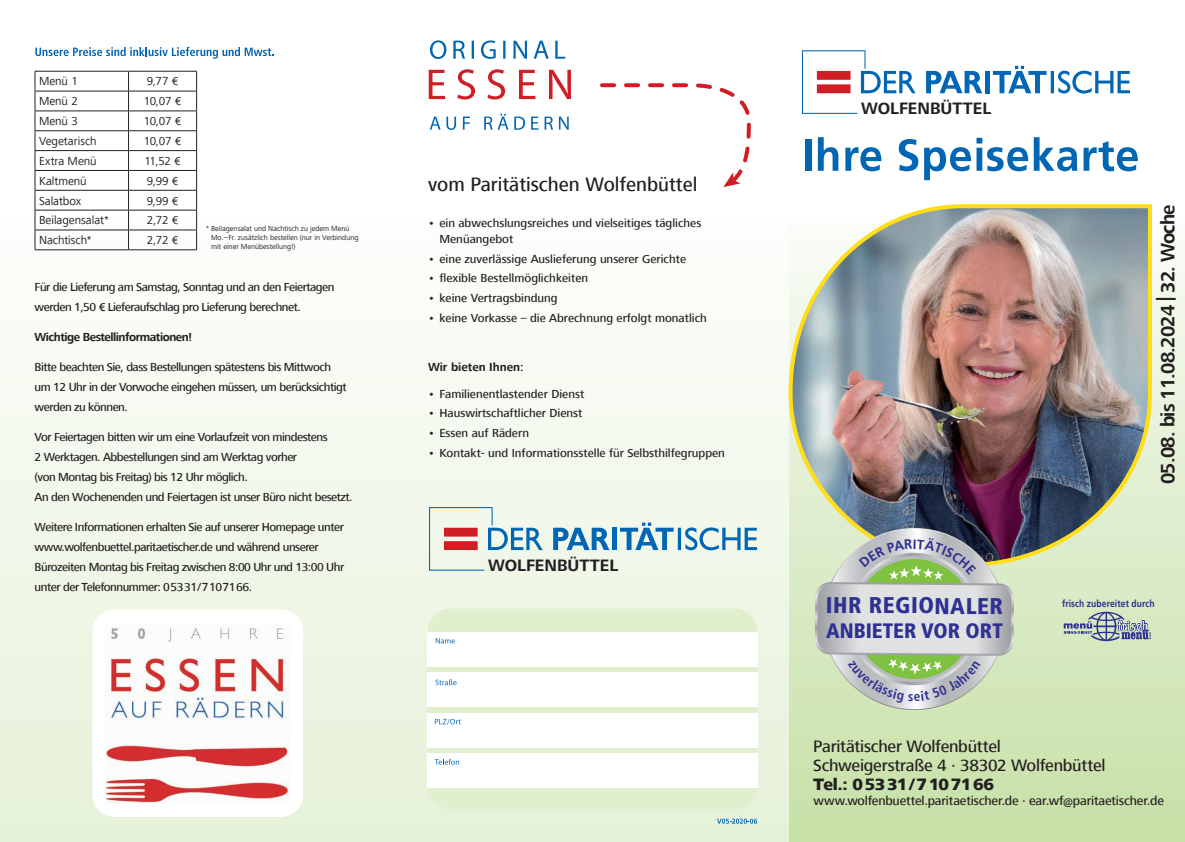
<style>
.page{position:relative;width:1185px;height:842px;background:#fff}
.page>*{position:absolute;margin:0;border:0;box-sizing:border-box;transform-origin:0 0}
.t1{font:900 condensed 22.8px "Frutiger LT Pro";letter-spacing:.015em;color:#2e3092}
.t2{font:900 condensed 20.9px "Frutiger LT Pro";color:#2e3092}
.t3{font:500 20px "Frutiger Next LT";color:#231f20}
.t4{font:700 20px "Frutiger Next LT";letter-spacing:-.04em;color:#231f20;scale:.96 1}
.t5{font:500 17px/19px "Frutiger Next LT";letter-spacing:-.015em;color:#231f20}
.t6{font:700 17px "Frutiger Next LT";color:#231f20}
.t7{font:800 17px "Frutiger Next LT";letter-spacing:-.01em;color:#231f20}
.t8{font:500 13px "Frutiger Next LT";letter-spacing:-.015em;color:#231f20}
.t9{font:500 12px/20px "Frutiger Next LT";letter-spacing:-.04em;color:#231f20}
.t10{font:500 12px/16px "Frutiger Next LT";color:#231f20}
.t11{font:12px "Frutiger Next LT";letter-spacing:-.005em;color:#231f20}
.t12{font:700 12px "Frutiger Next LT";letter-spacing:-.04em;color:#231f20}
.t13{font:700 12px "Frutiger Next LT";color:#231f20}
.t14{font:700 10px "Frutiger";color:#2e3092;scale:.88 1}
.t15{font:7.5px/9px "Frutiger Next LT";color:#231f20}
</style>
<div class="page">
<div style="left:788px;top:224px;width:397px;height:618px;background:linear-gradient(to bottom,#f9fcf7,#c6e0a5)"></div>
<div style="left:0;top:224px;width:788px;height:618px;background:linear-gradient(to bottom,#fcfdfb,#e6f1d8)"></div>
<img style="left:788px;top:204px;width:364px;height:363px">
<svg style="left:600px;top:83px;width:151px;height:104px"></svg>
<svg style="left:430px;top:40px;width:16px;height:19px"></svg>
<svg style="left:453px;top:41px;width:12px;height:18px"></svg>
<svg style="left:472px;top:41px;width:2px;height:18px"></svg>
<svg style="left:481px;top:40px;width:15px;height:19px"></svg>
<svg style="left:503px;top:41px;width:2px;height:18px"></svg>
<svg style="left:513px;top:41px;width:14px;height:18px"></svg>
<svg style="left:534px;top:41px;width:15px;height:18px"></svg>
<svg style="left:555px;top:41px;width:10px;height:18px"></svg>
<svg style="left:429px;top:70px;width:16px;height:29px"></svg>
<svg style="left:457px;top:69px;width:18px;height:30px"></svg>
<svg style="left:487px;top:69px;width:18px;height:30px"></svg>
<svg style="left:519px;top:70px;width:16px;height:29px"></svg>
<svg style="left:549px;top:70px;width:22px;height:29px"></svg>
<svg style="left:430px;top:117px;width:26px;height:13px"></svg>
<svg style="left:463px;top:117px;width:7px;height:13px"></svg>
<svg style="left:484px;top:114px;width:24px;height:16px"></svg>
<svg style="left:514px;top:116px;width:11px;height:14px"></svg>
<svg style="left:531px;top:117px;width:7px;height:13px"></svg>
<svg style="left:545px;top:116px;width:8px;height:14px"></svg>
<svg style="left:559px;top:117px;width:10px;height:13px"></svg>
<div style="left:427px;top:609px;width:330px;height:200px;background:#e2efce;border-radius:23px"></div>
<div style="left:427px;top:633px;width:331px;height:34px;background:#fff"></div>
<div style="left:427px;top:673px;width:331px;height:34px;background:#fff"></div>
<div style="left:427px;top:713px;width:331px;height:34px;background:#fff"></div>
<div style="left:427px;top:753px;width:331px;height:34px;background:#fff"></div>
<svg style="left:436px;top:638px;width:19px;height:5px"></svg>
<svg style="left:435px;top:679px;width:22px;height:6px"></svg>
<svg style="left:435px;top:719px;width:26px;height:6px"></svg>
<svg style="left:435px;top:759px;width:24px;height:6px"></svg>
<svg style="left:717px;top:819px;width:40px;height:5px"></svg>
<svg style="left:1064px;top:612px;width:87px;height:29px;background:#a5b2b3"></svg>
<div style="left:805px;top:140px;width:6px;height:31px;background:#0166b3"></div>
<svg style="left:818px;top:137px;width:20px;height:34px"></svg>
<svg style="left:845px;top:147px;width:36px;height:24px"></svg>
<svg style="left:899px;top:139px;width:19px;height:32px"></svg>
<svg style="left:924px;top:138px;width:104px;height:42px"></svg>
<svg style="left:1034px;top:137px;width:43px;height:34px"></svg>
<svg style="left:1083px;top:141px;width:55px;height:30px"></svg>
<div style="left:92px;top:609px;width:211px;height:208px;background:#fff;border-radius:22px"></div>
<img style="left:105px;top:627px;width:184px;height:176px">
<svg style="left:35px;top:47px;width:239px;height:12px"></svg>
<svg style="left:553px;top:528px;width:57px;height:22px"></svg>
<div style="left:612px;top:528px;width:5px;height:22px;background:#0166b3"></div>
<svg style="left:620px;top:523px;width:137px;height:27px;background:#9fc5d6"></svg>
<svg style="left:429px;top:507px;width:114px;height:64px;background:#d5d6d4"></svg>
<svg style="left:926px;top:71px;width:56px;height:22px"></svg>
<div style="left:984px;top:71px;width:5px;height:22px;background:#0166b3"></div>
<svg style="left:993px;top:66px;width:137px;height:28px"></svg>
<svg style="left:802px;top:50px;width:114px;height:64px"></svg>
<svg style="left:128px;top:72px;width:1px;height:177px"></svg>
<hr style="left:35px;top:71px;width:94px;height:1px;background:#231f20">
<hr style="left:129px;top:71px;width:68px;height:1px;background:#231f20">
<hr style="left:35px;top:91px;width:94px;height:1px;background:#231f20">
<hr style="left:129px;top:91px;width:68px;height:1px;background:#231f20">
<hr style="left:35px;top:111px;width:94px;height:1px;background:#231f20">
<hr style="left:129px;top:111px;width:68px;height:1px;background:#231f20">
<hr style="left:35px;top:130px;width:94px;height:1px;background:#231f20">
<hr style="left:129px;top:130px;width:68px;height:1px;background:#231f20">
<hr style="left:35px;top:150px;width:94px;height:1px;background:#231f20">
<hr style="left:129px;top:150px;width:68px;height:1px;background:#231f20">
<hr style="left:35px;top:170px;width:94px;height:1px;background:#231f20">
<hr style="left:129px;top:170px;width:68px;height:1px;background:#231f20">
<hr style="left:35px;top:190px;width:94px;height:1px;background:#231f20">
<hr style="left:129px;top:190px;width:68px;height:1px;background:#231f20">
<hr style="left:35px;top:210px;width:94px;height:1px;background:#231f20">
<hr style="left:129px;top:210px;width:68px;height:1px;background:#231f20">
<hr style="left:35px;top:230px;width:94px;height:1px;background:#231f20">
<svg style="left:35px;top:72px;width:1px;height:177px"></svg>
<hr style="left:129px;top:230px;width:68px;height:1px;background:#231f20">
<svg style="left:196px;top:72px;width:1px;height:177px"></svg>
<hr style="left:35px;top:249px;width:94px;height:1px;background:#231f20">
<hr style="left:129px;top:249px;width:68px;height:1px;background:#231f20">
<svg style="left:815px;top:528px;width:199px;height:182px;background:#c1caba"></svg>
<p class="t11" style="left:39px;top:75px;width:40px">Menü 1</p>
<p class="t11" style="left:147px;top:75px;width:33px">9,77 €</p>
<p class="t11" style="left:39px;top:95px;width:40px">Menü 2</p>
<p class="t11" style="left:144px;top:95px;width:39px">10,07 €</p>
<p class="t11" style="left:39px;top:115px;width:40px">Menü 3</p>
<p class="t11" style="left:144px;top:115px;width:39px">10,07 €</p>
<p class="t11" style="left:39px;top:134px;width:59px">Vegetarisch</p>
<p class="t11" style="left:144px;top:134px;width:39px">10,07 €</p>
<p class="t11" style="left:39px;top:154px;width:59px">Extra Menü</p>
<p class="t11" style="left:144px;top:154px;width:38px">11,52 €</p>
<p class="t11" style="left:39px;top:174px;width:49px">Kaltmenü</p>
<p class="t11" style="left:147px;top:174px;width:33px">9,99 €</p>
<p class="t11" style="left:39px;top:194px;width:44px">Salatbox</p>
<p class="t11" style="left:147px;top:194px;width:33px">9,99 €</p>
<p class="t11" style="left:39px;top:214px;width:71px">Beilagensalat*</p>
<p class="t11" style="left:147px;top:214px;width:33px">2,72 €</p>
<p class="t11" style="left:39px;top:234px;width:54px">Nachtisch*</p>
<p class="t11" style="left:147px;top:234px;width:33px">2,72 €</p>
<p class="t15" style="left:211px;top:224px;width:149px;text-indent:-5px">* Beilagensalat und Nachtisch zu jedem Menü<br>Mo.– Fr. zusätzlich bestellen (nur in Verbindung mit einer Menübestellung!)</p>
<p class="t9" style="left:35px;top:277px;width:301px">Für die Lieferung am Samstag, Sonntag und an den Feiertagen werden 1,50 € Lieferaufschlag pro Lieferung berechnet.</p>
<p class="t12" style="left:35px;top:330px;width:159px">Wichtige Bestellinformationen!</p>
<p class="t9" style="left:35px;top:357px;width:313px">Bitte beachten Sie, dass Bestellungen spätestens bis Mittwoch um 12 Uhr in der Vorwoche eingehen müssen, um berücksichtigt werden zu können.</p>
<p class="t9" style="left:35px;top:427px;width:319px">Vor Feiertagen bitten wir um eine Vorlaufzeit von mindestens<br>2 Werktagen. Abbestellungen sind am Werktag vorher<br>(von Montag bis Freitag) bis 12 Uhr möglich.<br>An den Wochenenden und Feiertagen ist unser Büro nicht besetzt.</p>
<p class="t9" style="left:35px;top:517px;width:311px">Weitere Informationen erhalten Sie auf unserer Homepage unter www.wolfenbuettel.paritaetischer.de und während unserer Bürozeiten Montag bis Freitag zwischen 8:00 Uhr und 13:00 Uhr unter der Telefonnummer: 05331/7107166.</p>
<h3 class="t3" style="left:428px;top:174px;width:271px">vom Paritätischen Wolfenbüttel</h3>
<p class="t10" style="left:439px;top:215px;width:263px;text-indent:-11px">• ein abwechslungsreiches und vielseitiges tägliches<br>Menüangebot</p>
<p class="t10" style="left:428px;top:251px;width:260px">• eine zuverlässige Auslieferung unserer Gerichte</p>
<p class="t10" style="left:428px;top:270px;width:162px">• flexible Bestellmöglichkeiten</p>
<p class="t10" style="left:428px;top:290px;width:131px">• keine Vertragsbindung</p>
<p class="t10" style="left:428px;top:310px;width:280px">• keine Vorkasse – die Abrechnung erfolgt monatlich</p>
<p class="t13" style="left:428px;top:361px;width:97px">Wir bieten Ihnen:</p>
<p class="t10" style="left:428px;top:385px;width:158px">• Familienentlastender Dienst</p>
<p class="t10" style="left:428px;top:405px;width:156px">• Hauswirtschaftlicher Dienst</p>
<p class="t10" style="left:428px;top:425px;width:102px">• Essen auf Rädern</p>
<p class="t10" style="left:428px;top:445px;width:298px">• Kontakt- und Informationsstelle für Selbsthilfegruppen</p>
<h3 class="t6" style="left:488px;top:556px;width:132px">WOLFENBÜTTEL</h3>
<h3 class="t6" style="left:861px;top:99px;width:132px">WOLFENBÜTTEL</h3>
<h1 class="t1" style="left:826px;top:592px;width:179px">IHR REGIONALER</h1>
<h2 class="t2" style="left:826px;top:618px;width:178px">ANBIETER VOR ORT</h2>
<h3 class="t4" style="left:1156px;top:484px;width:293px;rotate:-90deg">05.08. bis 11.08.2024 | 32. Woche</h3>
<p class="t14" style="left:1062px;top:597px;width:107px">frisch zubereitet durch</p>
<h3 class="t5" style="left:813px;top:737px;width:294px">Paritätischer Wolfenbüttel<br>Schweigerstraße 4 · 38302 Wolfenbüttel</h3>
<h3 class="t7" style="left:813px;top:775px;width:182px">Tel.: 05331/7107166</h3>
<p class="t8" style="left:813px;top:793px;width:352px">www.wolfenbuettel.paritaetischer.de · ear.wf@paritaetischer.de</p>
</div>
